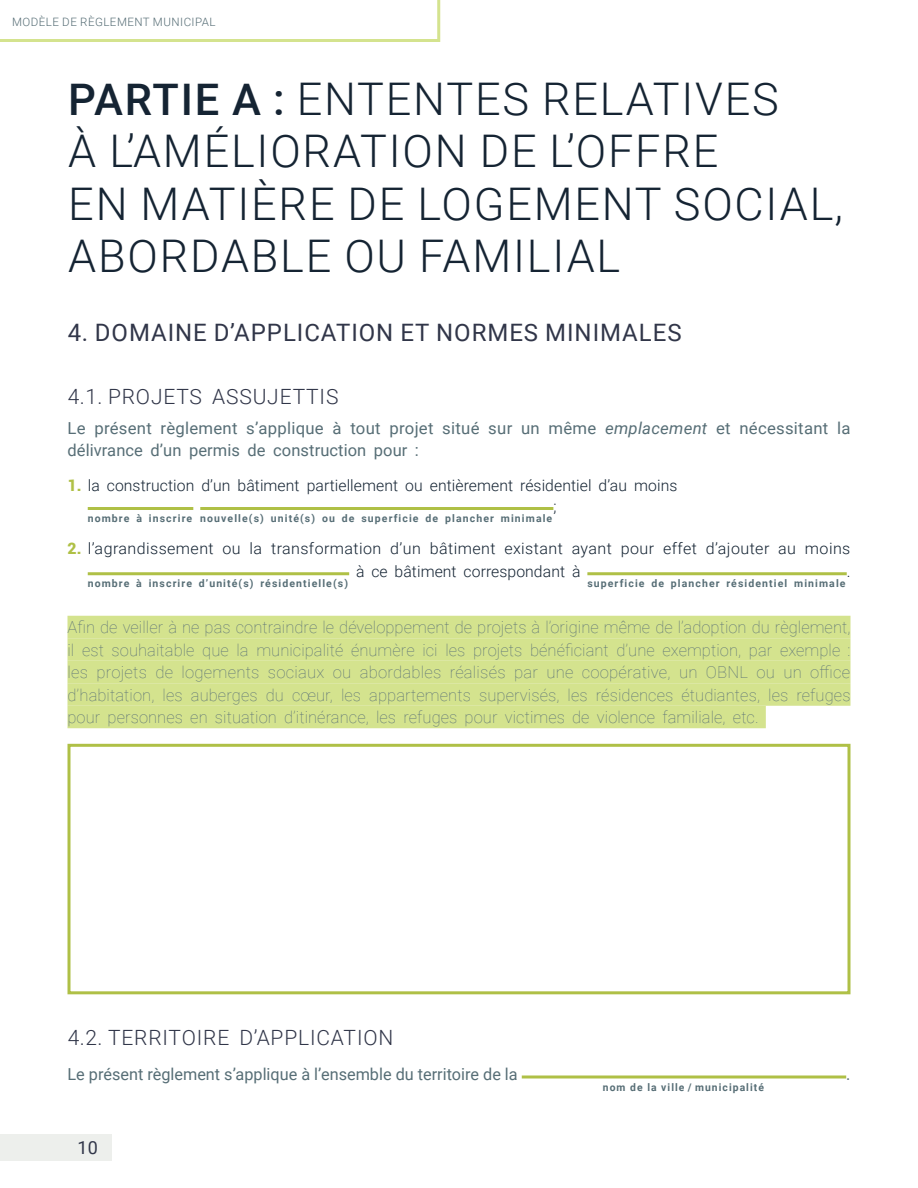
<style>
.page{position:relative;width:918px;height:1188px;background:#fff}
.page>*{position:absolute;margin:0;border:0;box-sizing:border-box;transform-origin:0 0}
.TITRE-intro{font:300 45px/52.5px "Roboto";letter-spacing:.04em;color:#152433}
.TITRE{font:24px "Roboto";letter-spacing:.04em;color:#313649}
.t1{font:300 21px "Roboto";letter-spacing:.04em;color:#313649}
.t2{font:18px "Roboto";color:#313649}
.TEXTE{font:100 16.5px/22.5px "Roboto";letter-spacing:.005em;color:#576e76;text-align:justify}
.TEXTE-avant-liste{font:16.5px/22.5px "Roboto";letter-spacing:.015em;color:#576e76}
.TEXTE-2{font:16.5px "Roboto";color:#576e76}
.t3{font:300 15.75px "Roboto";letter-spacing:.005em;color:#152433}
.t4{font:300 15.75px "Roboto";letter-spacing:.025em;color:#152433}
.t5{font:300 11.55px "Roboto";letter-spacing:.04em;color:#576e76}
.TEXTE-3{font:700 10.5px "Roboto";letter-spacing:.105em;color:#576e76}
.s1{font-weight:500;font-size:43.5px}
.s2{font-style:italic}
.s3{font-weight:900;color:#afc046}
</style>
<div class="page">
<hr style="left:88px;top:507px;width:105px;height:3px;background:#afc046">
<hr style="left:200px;top:507px;width:353px;height:3px;background:#afc046">
<hr style="left:88px;top:572px;width:261px;height:3px;background:#afc046">
<hr style="left:587px;top:572px;width:260px;height:3px;background:#afc046">
<div style="left:68px;top:616px;width:782px;height:22px;background:#d4e38e"></div>
<div style="left:68px;top:638px;width:782px;height:23px;background:#d4e38e"></div>
<div style="left:68px;top:661px;width:782px;height:22px;background:#d4e38e"></div>
<div style="left:68px;top:683px;width:782px;height:23px;background:#d4e38e"></div>
<div style="left:68px;top:706px;width:698px;height:22px;background:#d4e38e"></div>
<hr style="left:522px;top:1076px;width:324px;height:2px;background:#afc046">
<div style="left:68px;top:744px;width:782px;height:250px;border:3px solid #afc046"></div>
<svg style="left:0;top:0;width:440px;height:42px"></svg>
<div style="left:0;top:1134px;width:111px;height:27px;background:#edefec"></div>
<p class="t5" style="left:12px;top:14px;width:205px">MODÈLE DE RÈGLEMENT MUNICIPAL</p>
<p class="TITRE-intro" style="left:68px;top:71px;width:776px"><span class="s1">PARTIE A :</span> ENTENTES RELATIVES<br>À L’AMÉLIORATION DE L’OFFRE<br>EN MATIÈRE DE LOGEMENT SOCIAL,<br>ABORDABLE OU FAMILIAL</p>
<p class="TITRE" style="left:68px;top:316px;width:615px">4. DOMAINE D’APPLICATION ET NORMES MINIMALES</p>
<p class="t1" style="left:68px;top:382px;width:272px">4.1. PROJETS ASSUJETTIS</p>
<p class="TEXTE-avant-liste" style="left:68px;top:416px;width:785px">Le présent règlement s’applique à tout projet situé sur un même <span class="s2">emplacement</span> et nécessitant la délivrance d’un permis de construction pour :</p>
<p class="t3" style="left:68px;top:474px;width:611px"><span class="s3">1.</span> la construction d’un bâtiment partiellement ou entièrement résidentiel d’au moins</p>
<p class="TEXTE-3" style="left:88px;top:511px;width:466px">nombre à inscrire nouvelle(s) unité(s) ou de superficie de plancher minimale</p>
<p class="t3" style="left:553px;top:495px;width:5px">;</p>
<p class="t4" style="left:68px;top:538px;width:784px"><span class="s3">2.</span> l’agrandissement ou la transformation d’un bâtiment existant ayant pour effet d’ajouter au moins</p>
<p class="TEXTE-3" style="left:88px;top:576px;width:262px">nombre à inscrire d’unité(s) résidentielle(s)</p>
<p class="t3" style="left:356px;top:560px;width:226px">à ce bâtiment correspondant à</p>
<p class="t3" style="left:847px;top:560px;width:5px">.</p>
<p class="TEXTE-3" style="left:587px;top:576px;width:260px">superficie de plancher résidentiel minimale</p>
<p class="TEXTE" style="left:68px;top:615px;width:785px">Afin de veiller à ne pas contraindre le développement de projets à l’origine même de l’adoption du règlement, il est souhaitable que la municipalité énumère ici les projets bénéficiant d’une exemption, par exemple : les projets de logements sociaux ou abordables réalisés par une coopérative, un OBNL ou un office d’habitation, les auberges du cœur, les appartements supervisés, les résidences étudiantes, les refuges pour personnes en situation d’itinérance, les refuges pour victimes de violence familiale, etc.</p>
<p class="t1" style="left:68px;top:1023px;width:327px">4.2. TERRITOIRE D’APPLICATION</p>
<p class="TEXTE-2" style="left:68px;top:1063px;width:452px">Le présent règlement s’applique à l’ensemble du territoire de la</p>
<p class="t2" style="left:78px;top:1135px;width:22px">10</p>
<p class="TEXTE-3" style="left:603px;top:1079px;width:163px">nom de la ville / municipalité</p>
<p class="TEXTE-2" style="left:846px;top:1063px;width:6px">.</p>
</div>
